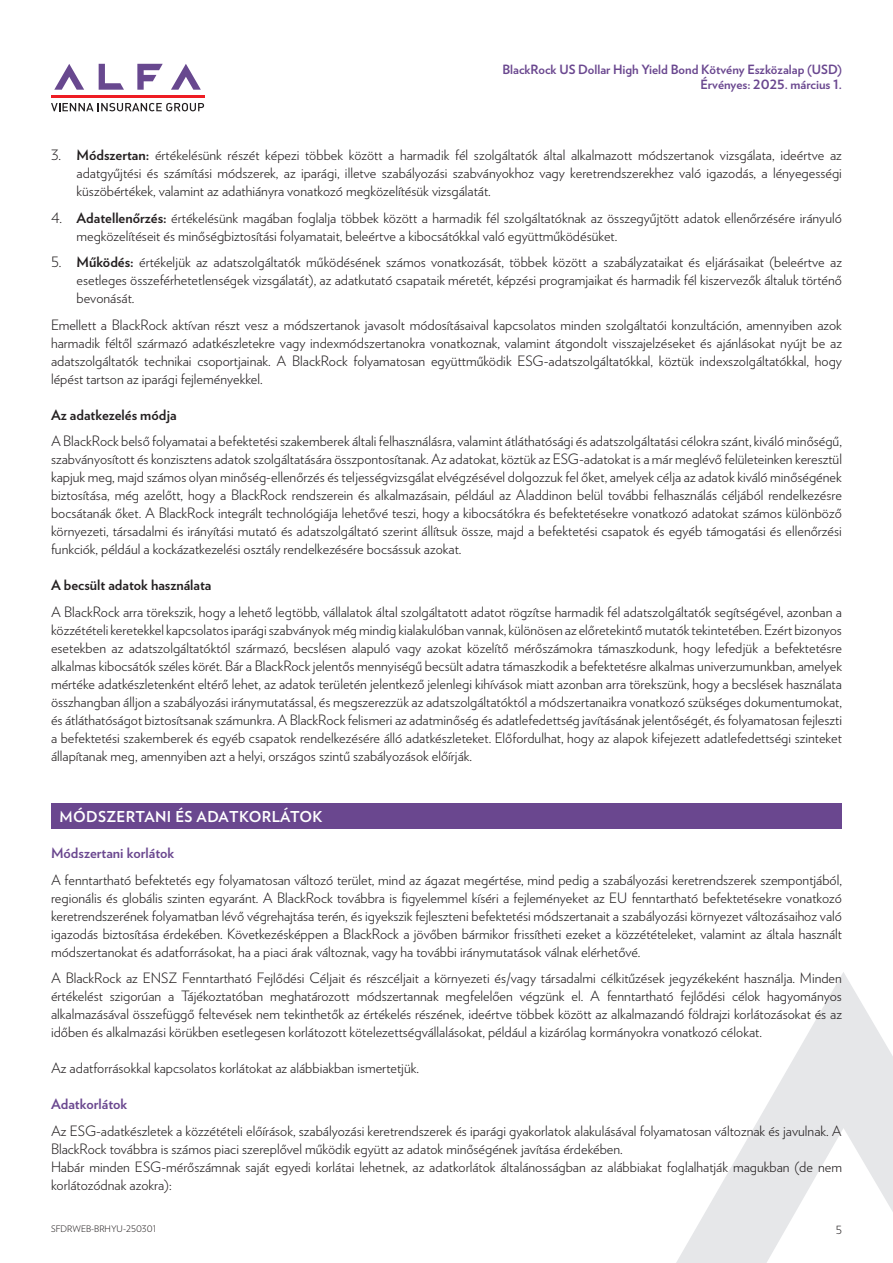
<style>
.page{position:relative;width:893px;height:1263px;background:#fff}
.page>*{position:absolute;margin:0;border:0;box-sizing:border-box;transform-origin:0 0}
.t1{font:700 15px "Verlag";letter-spacing:.025em;color:#fff}
.t2{font:300 14.25px/18px "Verlag";color:#231f20;text-align:justify}
.t3{font:700 14.25px "Verlag";color:#231f20}
.t4{font:700 14.25px "Verlag";color:#6a478f}
.t5{font:700 12.75px/15px "Verlag";color:#6a478f;text-align:right}
.t6{font:300 11.25px "Verlag";color:#231f20}
.t7{font:300 9px "Verlag";color:#231f20}
.s1{font-weight:700}
</style>
<div class="page">
<svg style="left:171px;top:64px;width:30px;height:26px"></svg>
<svg style="left:137px;top:64px;width:26px;height:26px"></svg>
<svg style="left:99px;top:64px;width:25px;height:26px"></svg>
<svg style="left:54px;top:64px;width:30px;height:26px"></svg>
<hr style="left:51px;top:95px;width:153px;height:3px;background:#ee1d23">
<svg style="left:51px;top:103px;width:153px;height:8px"></svg>
<svg style="left:676px;top:972px;width:217px;height:291px"></svg>
<div style="left:51px;top:803px;width:791px;height:25px;background:#6a478f"></div>
<p class="t5" style="left:502px;top:61px;width:341px">BlackRock US Dollar High Yield Bond Kötvény Eszközalap (USD)<br>Érvényes: 2025. március 1.</p>
<p class="t2" style="left:77px;top:145px;width:767px;text-indent:-26px">3. <span class="s1">Módszertan:</span> értékelésünk részét képezi többek között a harmadik fél szolgáltatók által alkalmazott módszertanok vizsgálata, ideértve az adatgyűjtési és számítási módszerek, az iparági, illetve szabályozási szabványokhoz vagy keretrendszerekhez való igazodás, a lényegességi küszöbértékek, valamint az adathiányra vonatkozó megközelítésük vizsgálatát.</p>
<p class="t2" style="left:77px;top:208px;width:767px;text-indent:-26px">4. <span class="s1">Adatellenőrzés:</span> értékelésünk magában foglalja többek között a harmadik fél szolgáltatóknak az összegyűjtött adatok ellenőrzésére irányuló megközelítéseit és minőségbiztosítási folyamatait, beleértve a kibocsátókkal való együttműködésüket.</p>
<p class="t2" style="left:77px;top:252px;width:767px;text-indent:-26px">5. <span class="s1">Működés:</span> értékeljük az adatszolgáltatók működésének számos vonatkozását, többek között a szabályzataikat és eljárásaikat (beleértve az esetleges összeférhetetlenségek vizsgálatát), az adatkutató csapataik méretét, képzési programjaikat és harmadik fél kiszervezők általuk történő bevonását.</p>
<p class="t2" style="left:51px;top:315px;width:792px">Emellett a BlackRock aktívan részt vesz a módszertanok javasolt módosításaival kapcsolatos minden szolgáltatói konzultáción, amennyiben azok harmadik féltől származó adatkészletekre vagy indexmódszertanokra vonatkoznak, valamint átgondolt visszajelzéseket és ajánlásokat nyújt be az adatszolgáltatók technikai csoportjainak. A BlackRock folyamatosan együttműködik ESG-adatszolgáltatókkal, köztük indexszolgáltatókkal, hogy lépést tartson az iparági fejleményekkel.</p>
<p class="t3" style="left:51px;top:403px;width:127px">Az adatkezelés módja</p>
<p class="t2" style="left:51px;top:431px;width:792px">A BlackRock belső folyamatai a befektetési szakemberek általi felhasználásra, valamint átláthatósági és adatszolgáltatási célokra szánt, kiváló minőségű, szabványosított és konzisztens adatok szolgáltatására összpontosítanak. Az adatokat, köztük az ESG-adatokat is a már meglévő felületeinken keresztül kapjuk meg, majd számos olyan minőség-ellenőrzés és teljességvizsgálat elvégzésével dolgozzuk fel őket, amelyek célja az adatok kiváló minőségének biztosítása, még azelőtt, hogy a BlackRock rendszerein és alkalmazásain, például az Aladdinon belül további felhasználás céljából rendelkezésre bocsátanák őket. A BlackRock integrált technológiája lehetővé teszi, hogy a kibocsátókra és befektetésekre vonatkozó adatokat számos különböző környezeti, társadalmi és irányítási mutató és adatszolgáltató szerint állítsuk össze, majd a befektetési csapatok és egyéb támogatási és ellenőrzési funkciók, például a kockázatkezelési osztály rendelkezésére bocsássuk azokat.</p>
<p class="t3" style="left:51px;top:574px;width:162px">A becsült adatok használata</p>
<p class="t2" style="left:51px;top:602px;width:792px">A BlackRock arra törekszik, hogy a lehető legtöbb, vállalatok által szolgáltatott adatot rögzítse harmadik fél adatszolgáltatók segítségével, azonban a közzétételi keretekkel kapcsolatos iparági szabványok még mindig kialakulóban vannak, különösen az előretekintő mutatók tekintetében. Ezért bizonyos esetekben az adatszolgáltatóktól származó, becslésen alapuló vagy azokat közelítő mérőszámokra támaszkodunk, hogy lefedjük a befektetésre alkalmas kibocsátók széles körét. Bár a BlackRock jelentős mennyiségű becsült adatra támaszkodik a befektetésre alkalmas univerzumunkban, amelyek mértéke adatkészletenként eltérő lehet, az adatok területén jelentkező jelenlegi kihívások miatt azonban arra törekszünk, hogy a becslések használata összhangban álljon a szabályozási iránymutatással, és megszerezzük az adatszolgáltatóktól a módszertanaikra vonatkozó szükséges dokumentumokat, és átláthatóságot biztosítsanak számunkra. A BlackRock felismeri az adatminőség és adatlefedettség javításának jelentőségét, és folyamatosan fejleszti a befektetési szakemberek és egyéb csapatok rendelkezésére álló adatkészleteket. Előfordulhat, hogy az alapok kifejezett adatlefedettségi szinteket állapítanak meg, amennyiben azt a helyi, országos szintű szabályozások előírják.</p>
<p class="t1" style="left:60px;top:804px;width:265px">MÓDSZERTANI ÉS ADATKORLÁTOK</p>
<p class="t4" style="left:51px;top:842px;width:125px">Módszertani korlátok</p>
<p class="t2" style="left:51px;top:870px;width:792px">A fenntartható befektetés egy folyamatosan változó terület, mind az ágazat megértése, mind pedig a szabályozási keretrendszerek szempontjából, regionális és globális szinten egyaránt. A BlackRock továbbra is figyelemmel kíséri a fejleményeket az EU fenntartható befektetésekre vonatkozó keretrendszerének folyamatban lévő végrehajtása terén, és igyekszik fejleszteni befektetési módszertanait a szabályozási környezet változásaihoz való igazodás biztosítása érdekében. Következésképpen a BlackRock a jövőben bármikor frissítheti ezeket a közzétételeket, valamint az általa használt módszertanokat és adatforrásokat, ha a piaci árak változnak, vagy ha további iránymutatások válnak elérhetővé.</p>
<p class="t2" style="left:51px;top:968px;width:792px">A BlackRock az ENSZ Fenntartható Fejlődési Céljait és részcéljait a környezeti és/vagy társadalmi célkitűzések jegyzékeként használja. Minden értékelést szigorúan a Tájékoztatóban meghatározott módszertannak megfelelően végzünk el. A fenntartható fejlődési célok hagyományos alkalmazásával összefüggő feltevések nem tekinthetők az értékelés részének, ideértve többek között az alkalmazandó földrajzi korlátozásokat és az időben és alkalmazási körükben esetlegesen korlátozott kötelezettségvállalásokat, például a kizárólag kormányokra vonatkozó célokat.</p>
<p class="t2" style="left:51px;top:1058px;width:369px">Az adatforrásokkal kapcsolatos korlátokat az alábbiakban ismertetjük.</p>
<p class="t4" style="left:51px;top:1093px;width:78px">Adatkorlátok</p>
<p class="t2" style="left:51px;top:1121px;width:792px;text-align:left">Az ESG-adatkészletek a közzétételi előírások, szabályozási keretrendszerek és iparági gyakorlatok alakulásával folyamatosan változnak és javulnak. A BlackRock továbbra is számos piaci szereplővel működik együtt az adatok minőségének javítása érdekében.<br>Habár minden ESG-mérőszámnak saját egyedi korlátai lehetnek, az adatkorlátok általánosságban az alábbiakat foglalhatják magukban (de nem korlátozódnak azokra):</p>
<p class="t7" style="left:51px;top:1222px;width:107px">SFDRWEB-BRHYU-250301</p>
<p class="t6" style="left:836px;top:1221px;width:8px">5</p>
</div>
